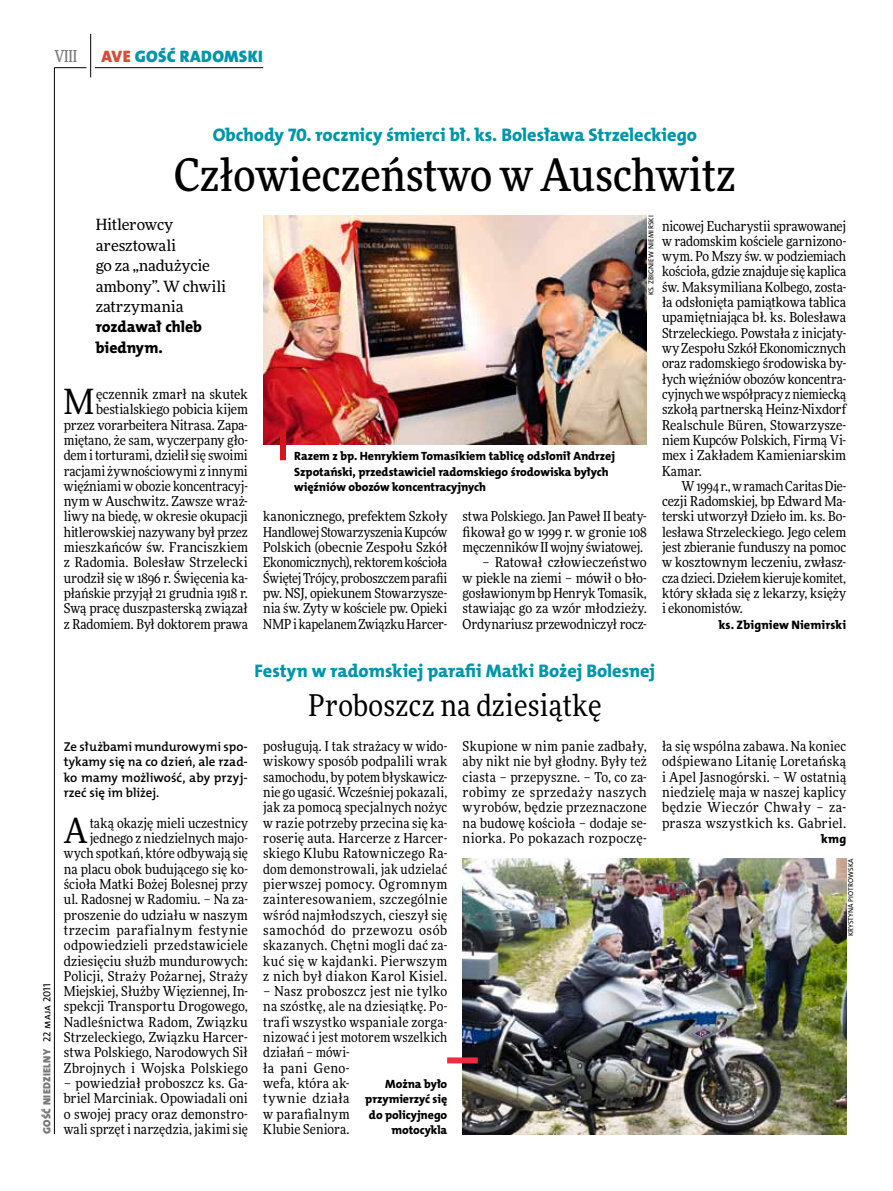
<style>
.page{position:relative;width:893px;height:1191px;background:#fff}
.page>*{position:absolute;margin:0;border:0;box-sizing:border-box;transform-origin:0 0}
.t1{font:500 45px "Freeday Narrow";color:#000}
.t2{font:34.8px "Freeday Narrow News";color:#000}
.t3{font:30px "Freeday Narrow News";letter-spacing:.01em;color:#000}
.t4{font:18.3px "The Mix HP8 Ex Bld";color:#0096aa}
.t5{font:16.65px "The Mix HP9 Blk";letter-spacing:.02em;color:#0096aa}
.t6{font:500 16.5px "Freeday Narrow";color:#787779;scale:.9 1}
.t7{font:15.75px/20.4px "The Mix HP8 Ex Bld";letter-spacing:-.005em;color:#000}
.t8{font:15.45px/20.4px "Freeday News";letter-spacing:-.01em;color:#000}
.t9{font:13.65px/15.3px "Freeday Narrow News";letter-spacing:.005em;color:#000;text-align:justify}
.t10{font:12.9px/15.3px "The Mix HP6 Se Bld";color:#000;text-align:justify}
.t11{font:12.3px "The Mix HP8 Ex Bld";letter-spacing:.01em;color:#000}
.t12{font:12px/15.3px "The Mix HP8 Ex Bld";letter-spacing:-.005em;color:#000}
.t13{font:10.5px "The Mix HP9 Blk";letter-spacing:.025em;color:#787779}
.t14{font:7.2px "The Mix HP5 Plain";letter-spacing:.015em;color:#000}
.s1{color:#db4a39}
.s2{font-family:"The Mix HP5 Plain";color:#000}
</style>
<div class="page">
<hr style="left:54px;top:67px;width:1px;height:1067px;background:#000">
<hr style="left:90px;top:34px;width:1px;height:43px;background:#000">
<hr style="left:54px;top:67px;width:32px;height:1px;background:#000">
<hr style="left:95px;top:67px;width:168px;height:1px;background:#000">
<img style="left:263px;top:215px;width:384px;height:230px">
<div style="left:280px;top:429px;width:6px;height:31px;background:#d3151f"></div>
<img style="left:463px;top:858px;width:383px;height:276px">
<div style="left:447px;top:1057px;width:31px;height:6px;background:#e92f3f"></div>
<p class="t6" style="left:54px;top:46px;width:27px">VIII</p>
<p class="t5" style="left:101px;top:46px;width:163px"><span class="s1">AVE</span> GOŚĆ RADOMSKI</p>
<h3 class="t4" style="left:213px;top:123px;width:486px">Obchody 70. rocznicy śmierci bł. ks. Bolesława Strzeleckiego</h3>
<h1 class="t1" style="left:174px;top:147px;width:563px">Człowieczeństwo w Auschwitz</h1>
<p class="t8" style="left:96px;top:214px;width:132px">Hitlerowcy aresztowali<br>go za „nadużycie ambony”. W chwili zatrzymania</p>
<p class="t7" style="left:96px;top:317px;width:108px">rozdawał chleb biednym.</p>
<p class="t14" style="left:646px;top:295px;width:81px;rotate:-90deg">ks. Zbigniew N iemirski</p>
<p class="t9" style="left:662px;top:218px;width:186px">nicowej Eucharystii sprawowanej w radomskim kościele garnizono&shy;wym. Po Mszy św. w podziemiach kościoła, gdzie znajduje się kaplica św. Maksymiliana Kolbego, zosta&shy;ła odsłonięta pamiątkowa tablica upamiętniająca bł. ks. Bolesława Strzeleckiego. Powstała z inicjaty&shy;wy Zespołu Szkół Ekonomicznych oraz radomskiego środowiska by&shy;łych więźniów obozów koncentra&shy;cyjnych we współpracy z niemiecką szkołą partnerską Heinz-Nixdorf Realschule Büren, Stowarzysze&shy;niem Kupców Polskich, Firmą Vi&shy;mex i Zakładem Kamieniarskim Kamar.</p>
<p class="t9" style="left:662px;top:478px;width:186px;text-indent:20px">W 1994 r., w ramach Caritas Die&shy;cezji Radomskiej, bp Edward Ma&shy;terski utworzył Dzieło im. ks. Bo&shy;lesława Strzeleckiego. Jego celem jest zbieranie funduszy na pomoc w kosztownym leczeniu, zwłasz&shy;cza dzieci. Dziełem kieruje komitet, który składa się z lekarzy, księży i ekonomistów.</p>
<p class="t11" style="left:719px;top:616px;width:129px">ks. Zbigniew Niemirski</p>
<p class="t9" style="left:64px;top:386px;width:186px;text-align:right">ęczennik zmarł na skutek bestialskiego pobicia kijem przez vorarbeitera Nitrasa. Zapa&shy;miętano, że sam, wyczerpany gło&shy;dem i torturami, dzielił się swoimi racjami żywnościowymi z innymi więźniami w obozie koncentracyj&shy;nym w Auschwitz. Zawsze wraż&shy;liwy na biedę, w okresie okupacji hitlerowskiej nazywany był przez mieszkańców św. Franciszkiem z Radomia. Bolesław Strzelecki urodził się w 1896 r. Święcenia ka&shy;płańskie przyjął 21 grudnia 1918 r.<br>Swą pracę duszpasterską związał z Radomiem. Był doktorem prawa</p>
<h2 class="t2" style="left:64px;top:380px;width:32px">M</h2>
<p class="t12" style="left:294px;top:448px;width:322px">Razem z bp. Henrykiem Tomasikiem tablicę odsłonił Andrzej<br>Szpotański, przedstawiciel radomskiego środowiska byłych więźniów obozów koncentracyjnych</p>
<p class="t9" style="left:263px;top:509px;width:186px">kanonicznego, prefektem Szkoły Handlowej Stowarzyszenia Kupców Polskich (obecnie Zespołu Szkół Ekonomicznych), rektorem kościoła Świętej Trójcy, proboszczem parafii pw. NSJ, opiekunem Stowarzysze&shy;nia św. Zyty w kościele pw. Opieki NMP i kapelanem Związku Harcer-</p>
<p class="t9" style="left:463px;top:509px;width:186px">stwa Polskiego. Jan Paweł II beaty&shy;fikował go w 1999 r. w gronie 108 męczenników II wojny światowej.</p>
<p class="t9" style="left:463px;top:555px;width:186px;text-indent:20px">– Ratował człowieczeństwo w piekle na ziemi – mówił o bło&shy;gosławionym bp Henryk Tomasik, stawiając go za wzór młodzieży.<br>Ordynariusz przewodniczył rocz-</p>
<p class="t13" style="left:40px;top:1134px;width:152px;rotate:-90deg">GOŚĆ NIEDZIELNY <span class="s2">22 maja 2011</span></p>
<h3 class="t4" style="left:255px;top:659px;width:402px">Festyn w radomskiej parafii Matki Bożej Bolesnej</h3>
<h3 class="t3" style="left:308px;top:686px;width:294px">Proboszcz na dziesiątkę</h3>
<p class="t10" style="left:64px;top:739px;width:186px">Ze służbami mundurowymi spo&shy;tykamy się na co dzień, ale rzad&shy;ko mamy możliwość, aby przyj&shy;rzeć się im bliżej.</p>
<h2 class="t2" style="left:64px;top:809px;width:25px">A</h2>
<p class="t9" style="left:64px;top:815px;width:186px;text-align:right">taką okazję mieli uczestnicy jednego z niedzielnych majo&shy;wych spotkań, które odbywają się na placu obok budującego się ko&shy;ścioła Matki Bożej Bolesnej przy ul. Radosnej w Radomiu. – Na za&shy;proszenie do udziału w naszym trzecim parafialnym festynie odpowiedzieli przedstawiciele dziesięciu służb mundurowych:<br>Policji, Straży Pożarnej, Straży<br>Miejskiej, Służby Więziennej, In&shy;spekcji Transportu Drogowego,<br>Nadleśnictwa Radom, Związku<br>Strzeleckiego, Związku Harcer&shy;stwa Polskiego, Narodowych Sił<br>Zbrojnych i Wojska Polskiego</p>
<p class="t9" style="left:64px;top:1075px;width:186px">– powiedział proboszcz ks. Ga&shy;briel Marciniak. Opowiadali oni o swojej pracy oraz demonstro&shy;wali sprzęt i narzędzia, jakimi się</p>
<p class="t9" style="left:263px;top:738px;width:186px">posługują. I tak strażacy w wido&shy;wiskowy sposób podpalili wrak samochodu, by potem błyskawicz&shy;nie go ugasić. Wcześniej pokazali, jak za pomocą specjalnych nożyc w razie potrzeby przecina się ka&shy;roserię auta. Harcerze z Harcer&shy;skiego Klubu Ratowniczego Ra&shy;dom demonstrowali, jak udzielać pierwszej pomocy. Ogromnym zainteresowaniem, szczególnie wśród najmłodszych, cieszył się samochód do przewozu osób skazanych. Chętni mogli dać za&shy;kuć się w kajdanki. Pierwszym z nich był diakon Karol Kisiel.</p>
<p class="t9" style="left:263px;top:983px;width:186px;text-align:left">– Nasz proboszcz jest nie tylko na szóstkę, ale na dziesiątkę. Po&shy;trafi wszystko wspaniale zorga&shy;nizować i jest motorem wszelkich działań – mówi-<br>ła pani Geno-<br>wefa, która ak-<br>tywnie działa<br>w parafialnym<br>Klubie Seniora.</p>
<p class="t12" style="left:365px;top:1076px;width:84px;text-align:right">Można było przymierzyć się do policyjnego motocykla</p>
<p class="t9" style="left:463px;top:738px;width:186px">Skupione w nim panie zadbały, aby nikt nie był głodny. Były też ciasta – przepyszne. – To, co za&shy;robimy ze sprzedaży naszych wyrobów, będzie przeznaczone na budowę kościoła – dodaje se&shy;niorka. Po pokazach rozpoczę-</p>
<p class="t9" style="left:662px;top:738px;width:186px">ła się wspólna zabawa. Na koniec odśpiewano Litanię Loretańską i Apel Jasnogórski. – W ostatnią niedzielę maja w naszej kaplicy będzie Wieczór Chwały – za&shy;prasza wszystkich ks. Gabriel.</p>
<p class="t11" style="left:821px;top:831px;width:26px">kmg</p>
<p class="t14" style="left:846px;top:936px;width:78px;rotate:-90deg">Krystyna Piotrowska</p>
</div>
